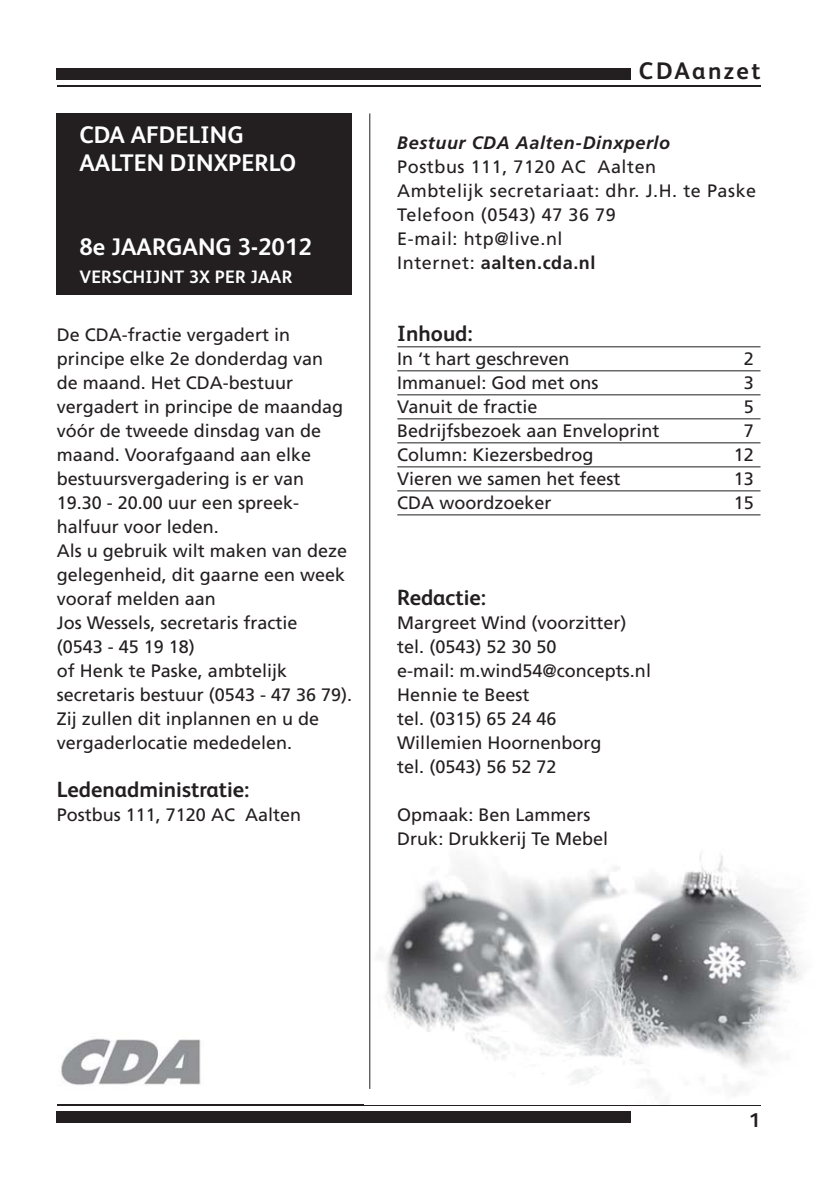
<style>
.page{position:relative;width:840px;height:1191px;background:#fff}
.page>*{position:absolute;margin:0;border:0;box-sizing:border-box;transform-origin:0 0}
.t1{font:700 24px/28px "FS Albert";color:#fff}
.t2{font:700 24px "FS Albert";letter-spacing:.1em;color:#231f20}
.t3{font:700 22px "FS Albert";color:#231f20}
.t4{font:700 20px "FS Albert";color:#231f20}
.t5{font:18px/24px "Frutiger LT Std";color:#231f20}
.t6{font:18px/24px "Frutiger LT Std";letter-spacing:.03em;color:#231f20}
.t7{font:italic 700 18px "Frutiger LT Std";letter-spacing:.03em;color:#231f20}
.t8{font:700 18px "FS Albert";letter-spacing:.01em;color:#fff}
.s1{font-weight:700}
</style>
<div class="page">
<hr style="left:57px;top:85px;width:703px;height:1px;background:#231f20">
<hr style="left:57px;top:1104px;width:703px;height:1px;background:#231f20">
<div style="left:57px;top:68px;width:573px;height:11px;background:#231f20"></div>
<div style="left:57px;top:1111px;width:573px;height:12px;background:#231f20"></div>
<img style="left:370px;top:819px;width:432px;height:273px">
<div style="left:57px;top:113px;width:295px;height:182px;background:#231f20"></div>
<hr style="left:397px;top:346px;width:363px;height:1px;background:#231f20">
<hr style="left:397px;top:370px;width:363px;height:1px;background:#231f20">
<hr style="left:397px;top:394px;width:363px;height:1px;background:#231f20">
<hr style="left:397px;top:418px;width:363px;height:1px;background:#231f20">
<hr style="left:397px;top:442px;width:363px;height:1px;background:#231f20">
<hr style="left:397px;top:466px;width:363px;height:1px;background:#231f20">
<hr style="left:397px;top:490px;width:363px;height:1px;background:#231f20">
<hr style="left:397px;top:514px;width:363px;height:1px;background:#231f20">
<hr style="left:369px;top:113px;width:1px;height:976px;background:#231f20">
<img style="left:61px;top:1038px;width:140px;height:47px">
<h1 class="t1" style="left:79px;top:124px;width:218px">CDA AFDELING<br>AALTEN DINXPERLO</h1>
<h1 class="t1" style="left:79px;top:236px;width:234px">8e JAARGANG 3-2012</h1>
<p class="t8" style="left:79px;top:270px;width:214px">VERSCHIJNT 3X PER JAAR</p>
<p class="t5" style="left:57px;top:323px;width:297px">De CDA-fractie vergadert in principe elke 2e donderdag van<br>de maand. Het CDA-bestuur vergadert in principe de maandag vóór de tweede dinsdag van de maand. Voorafgaand aan elke bestuursvergadering is er van<br>19.30 - 20.00 uur een spreek&shy;halfuur voor leden.<br>Als u gebruik wilt maken van deze gelegenheid, dit gaarne een week vooraf melden aan<br>Jos Wessels, secretaris fractie<br>(0543 - 45 19 18)<br>of Henk te Paske, ambtelijk secretaris bestuur (0543 - 47 36 79).<br>Zij zullen dit inplannen en u de vergaderlocatie mededelen.</p>
<p class="t3" style="left:57px;top:781px;width:194px">Ledenadministratie:</p>
<p class="t5" style="left:57px;top:803px;width:246px">Postbus 111, 7120 AC Aalten</p>
<h1 class="t2" style="left:638px;top:62px;width:123px">CDAanzet</h1>
<p class="t7" style="left:397px;top:134px;width:274px">Bestuur CDA Aalten-Dinxperlo</p>
<p class="t6" style="left:397px;top:155px;width:360px">Postbus 111, 7120 AC Aalten<br>Ambtelijk secretariaat: dhr. J.H. te Paske<br>Telefoon (0543) 47 36 79<br>E-mail: htp@live.nl<br>Internet: <span class="s1">aalten.cda.nl</span></p>
<p class="t3" style="left:397px;top:325px;width:77px">Inhoud:</p>
<p class="t5" style="left:397px;top:347px;width:174px">In ‘t hart geschreven</p>
<p class="t5" style="left:743px;top:347px;width:12px">2</p>
<p class="t5" style="left:397px;top:371px;width:203px">Immanuel: God met ons</p>
<p class="t5" style="left:743px;top:371px;width:12px">3</p>
<p class="t5" style="left:397px;top:395px;width:142px">Vanuit de fractie</p>
<p class="t5" style="left:743px;top:395px;width:12px">5</p>
<p class="t5" style="left:397px;top:419px;width:264px">Bedrijfsbezoek aan Enveloprint</p>
<p class="t5" style="left:743px;top:419px;width:12px">7</p>
<p class="t5" style="left:397px;top:443px;width:198px">Column: Kiezersbedrog</p>
<p class="t5" style="left:733px;top:443px;width:22px">12</p>
<p class="t5" style="left:397px;top:467px;width:225px">Vieren we samen het feest</p>
<p class="t5" style="left:733px;top:467px;width:22px">13</p>
<p class="t5" style="left:397px;top:491px;width:156px">CDA woordzoeker</p>
<p class="t5" style="left:733px;top:491px;width:22px">15</p>
<p class="t3" style="left:397px;top:589px;width:90px">Redactie:</p>
<p class="t5" style="left:397px;top:611px;width:255px">Margreet Wind (voorzitter) tel. (0543) 52 30 50<br>e-mail: m.wind54@concepts.nl<br>Hennie te Beest<br>tel. (0315) 65 24 46<br>Willemien Hoornenborg<br>tel. (0543) 56 52 72</p>
<p class="t5" style="left:397px;top:803px;width:212px">Opmaak: Ben Lammers<br>Druk: Drukkerij Te Mebel</p>
<p class="t4" style="left:748px;top:1112px;width:13px">1</p>
</div>
